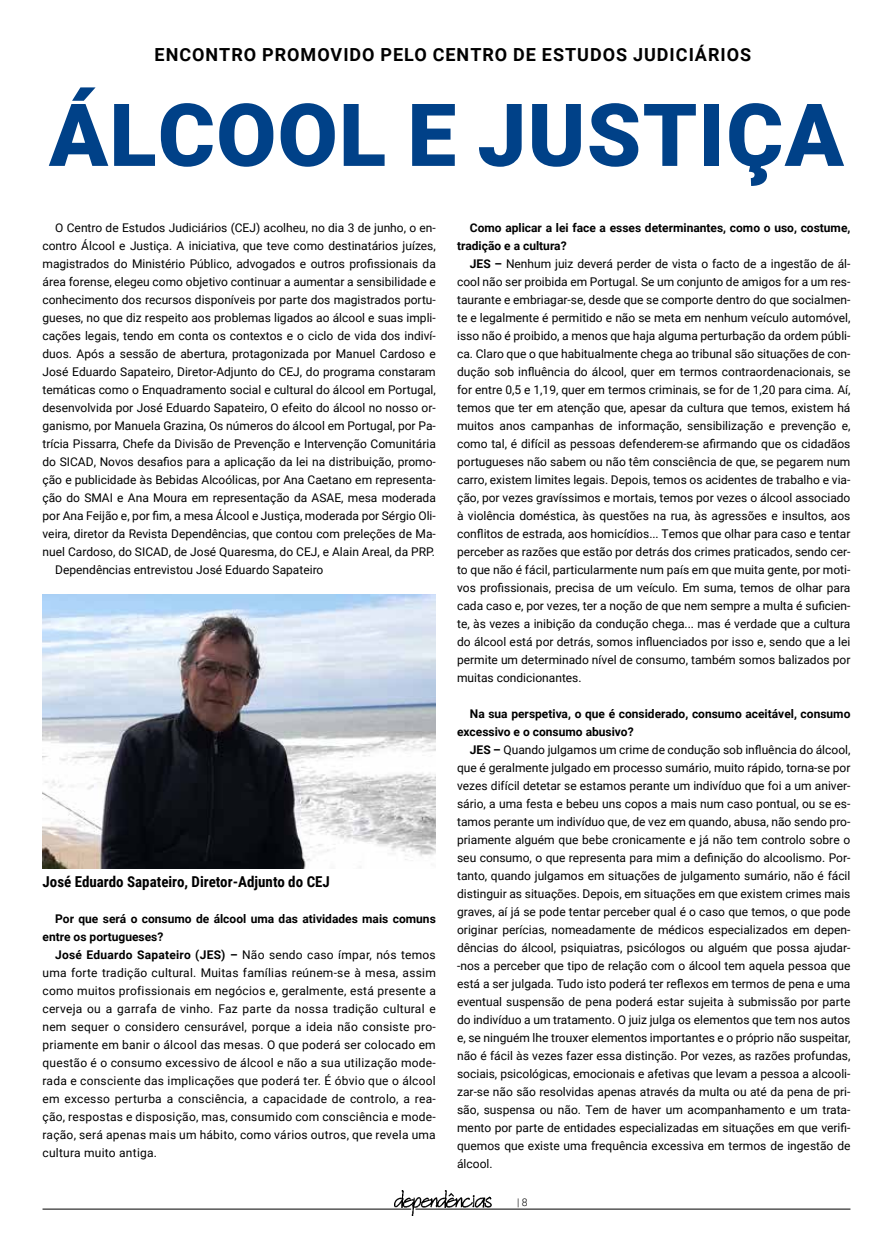
<style>
.page{position:relative;width:893px;height:1251px;background:#fff}
.page>*{position:absolute;margin:0;border:0;box-sizing:border-box;transform-origin:0 0}
.t1{font:900 87px "Roboto";letter-spacing:.015em;color:#004188}
.t2{font:700 18px "Roboto";letter-spacing:.055em;color:#000}
.t3{font:700 15px "Roboto Condensed";color:#000}
.t4{font:12px/18px "Roboto";color:#000;text-align:justify}
.t5{font:700 12px/18px "Roboto";color:#000}
.t6{font:300 10.5px "Roboto";color:#000}
.s1{font-weight:700}
</style>
<div class="page">
<img style="left:387px;top:1190px;width:110px;height:25px">
<hr style="left:43px;top:1208px;width:368px;height:1px;background:#000">
<hr style="left:415px;top:1208px;width:435px;height:1px;background:#000">
<img style="left:43px;top:594px;width:393px;height:274px">
<h2 class="t2" style="left:155px;top:42px;width:598px">ENCONTRO PROMOVIDO PELO CENTRO DE ESTUDOS JUDICIÁRIOS</h2>
<h1 class="t1" style="left:49px;top:74px;width:796px">ÁLCOOL E JUSTIÇA</h1>
<p class="t5" style="left:457px;top:218px;width:395px;text-indent:13px">Como aplicar a lei face a esses determinantes, como o uso, costume, tradição e a cultura?</p>
<p class="t4" style="left:457px;top:254px;width:395px;text-indent:13px"><span class="s1">JES –</span> Nenhum juiz deverá perder de vista o facto de a ingestão de ál&shy;cool não ser proibida em Portugal. Se um conjunto de amigos for a um res&shy;taurante e embriagar-se, desde que se comporte dentro do que socialmen&shy;te e legalmente é permitido e não se meta em nenhum veículo automóvel, isso não é proibido, a menos que haja alguma perturbação da ordem públi&shy;ca. Claro que o que habitualmente chega ao tribunal são situações de con&shy;dução sob influência do álcool, quer em termos contraordenacionais, se for entre 0,5 e 1,19, quer em termos criminais, se for de 1,20 para cima. Aí, temos que ter em atenção que, apesar da cultura que temos, existem há muitos anos campanhas de informação, sensibilização e prevenção e, como tal, é difícil as pessoas defenderem-se afirmando que os cidadãos portugueses não sabem ou não têm consciência de que, se pegarem num carro, existem limites legais. Depois, temos os acidentes de trabalho e via&shy;ção, por vezes gravíssimos e mortais, temos por vezes o álcool associado à violência doméstica, às questões na rua, às agressões e insultos, aos conflitos de estrada, aos homicídios... Temos que olhar para caso e tentar perceber as razões que estão por detrás dos crimes praticados, sendo cer&shy;to que não é fácil, particularmente num país em que muita gente, por moti&shy;vos profissionais, precisa de um veículo. Em suma, temos de olhar para cada caso e, por vezes, ter a noção de que nem sempre a multa é suficien&shy;te, às vezes a inibição da condução chega... mas é verdade que a cultura do álcool está por detrás, somos influenciados por isso e, sendo que a lei permite um determinado nível de consumo, também somos balizados por muitas condicionantes.</p>
<p class="t5" style="left:457px;top:704px;width:395px;text-indent:13px">Na sua perspetiva, o que é considerado, consumo aceitável, consumo excessivo e o consumo abusivo?</p>
<p class="t4" style="left:457px;top:740px;width:395px;text-indent:13px"><span class="s1">JES –</span> Quando julgamos um crime de condução sob influência do álcool, que é geralmente julgado em processo sumário, muito rápido, torna-se por vezes difícil detetar se estamos perante um indivíduo que foi a um aniver&shy;sário, a uma festa e bebeu uns copos a mais num caso pontual, ou se es&shy;tamos perante um indivíduo que, de vez em quando, abusa, não sendo pro&shy;priamente alguém que bebe cronicamente e já não tem controlo sobre o seu consumo, o que representa para mim a definição do alcoolismo. Por&shy;tanto, quando julgamos em situações de julgamento sumário, não é fácil distinguir as situações. Depois, em situações em que existem crimes mais graves, aí já se pode tentar perceber qual é o caso que temos, o que pode originar perícias, nomeadamente de médicos especializados em depen&shy;dências do álcool, psiquiatras, psicólogos ou alguém que possa ajudar--nos a perceber que tipo de relação com o álcool tem aquela pessoa que está a ser julgada. Tudo isto poderá ter reflexos em termos de pena e uma eventual suspensão de pena poderá estar sujeita à submissão por parte do indivíduo a um tratamento. O juiz julga os elementos que tem nos autos e, se ninguém lhe trouxer elementos importantes e o próprio não suspeitar, não é fácil às vezes fazer essa distinção. Por vezes, as razões profundas, sociais, psicológicas, emocionais e afetivas que levam a pessoa a alcooli&shy;zar-se não são resolvidas apenas através da multa ou até da pena de pri&shy;são, suspensa ou não. Tem de haver um acompanhamento e um trata&shy;mento por parte de entidades especializadas em situações em que verifi&shy;quemos que existe uma frequência excessiva em termos de ingestão de álcool.</p>
<p class="t4" style="left:55px;top:218px;width:382px">O Centro de Estudos Judiciários (CEJ) acolheu, no dia 3 de junho, o en-</p>
<p class="t4" style="left:43px;top:236px;width:395px">contro Álcool e Justiça. A iniciativa, que teve como destinatários juízes,</p>
<p class="t4" style="left:43px;top:254px;width:395px">magistrados do Ministério Público, advogados e outros profissionais da</p>
<p class="t4" style="left:43px;top:272px;width:395px">área forense, elegeu como objetivo continuar a aumentar a sensibilidade e</p>
<p class="t4" style="left:43px;top:290px;width:395px">conhecimento dos recursos disponíveis por parte dos magistrados portu-</p>
<p class="t4" style="left:43px;top:308px;width:395px">gueses, no que diz respeito aos problemas ligados ao álcool e suas impli-</p>
<p class="t4" style="left:43px;top:326px;width:395px">cações legais, tendo em conta os contextos e o ciclo de vida dos indiví-</p>
<p class="t4" style="left:43px;top:344px;width:395px">duos. Após a sessão de abertura, protagonizada por Manuel Cardoso e</p>
<p class="t4" style="left:43px;top:362px;width:395px">José Eduardo Sapateiro, Diretor-Adjunto do CEJ, do programa constaram</p>
<p class="t4" style="left:43px;top:380px;width:395px">temáticas como o Enquadramento social e cultural do álcool em Portugal,</p>
<p class="t4" style="left:43px;top:398px;width:395px">desenvolvida por José Eduardo Sapateiro, O efeito do álcool no nosso or-</p>
<p class="t4" style="left:43px;top:416px;width:395px">ganismo, por Manuela Grazina, Os números do álcool em Portugal, por Pa-</p>
<p class="t4" style="left:43px;top:434px;width:395px">trícia Pissarra, Chefe da Divisão de Prevenção e Intervenção Comunitária</p>
<p class="t4" style="left:43px;top:452px;width:395px">do SICAD, Novos desafios para a aplicação da lei na distribuição, promo-</p>
<p class="t4" style="left:43px;top:470px;width:395px">ção e publicidade às Bebidas Alcoólicas, por Ana Caetano em representa-</p>
<p class="t4" style="left:43px;top:488px;width:395px">ção do SMAI e Ana Moura em representação da ASAE, mesa moderada</p>
<p class="t4" style="left:43px;top:506px;width:395px">por Ana Feijão e, por fim, a mesa Álcool e Justiça, moderada por Sérgio Oli-</p>
<p class="t4" style="left:43px;top:524px;width:395px">veira, diretor da Revista Dependências, que contou com preleções de Ma-</p>
<p class="t4" style="left:43px;top:542px;width:394px">nuel Cardoso, do SICAD, de José Quaresma, do CEJ, e Alain Areal, da PRP.</p>
<p class="t4" style="left:55px;top:560px;width:270px">Dependências entrevistou José Eduardo Sapateiro</p>
<p class="t3" style="left:43px;top:871px;width:289px">José Eduardo Sapateiro, Diretor-Adjunto do CEJ</p>
<p class="t5" style="left:43px;top:909px;width:395px;text-indent:13px">Por que será o consumo de álcool uma das atividades mais comuns entre os portugueses?</p>
<p class="t4" style="left:43px;top:945px;width:395px;text-indent:13px"><span class="s1">José Eduardo Sapateiro (JES) –</span> Não sendo caso ímpar, nós temos uma forte tradição cultural. Muitas famílias reúnem-se à mesa, assim como muitos profissionais em negócios e, geralmente, está presente a cerveja ou a garrafa de vinho. Faz parte da nossa tradição cultural e nem sequer o considero censurável, porque a ideia não consiste pro&shy;priamente em banir o álcool das mesas. O que poderá ser colocado em questão é o consumo excessivo de álcool e não a sua utilização mode&shy;rada e consciente das implicações que poderá ter. É óbvio que o álcool em excesso perturba a consciência, a capacidade de controlo, a rea&shy;ção, respostas e disposição, mas, consumido com consciência e mode&shy;ração, será apenas mais um hábito, como vários outros, que revela uma cultura muito antiga.</p>
<p class="t6" style="left:517px;top:1194px;width:12px">| 8</p>
</div>
